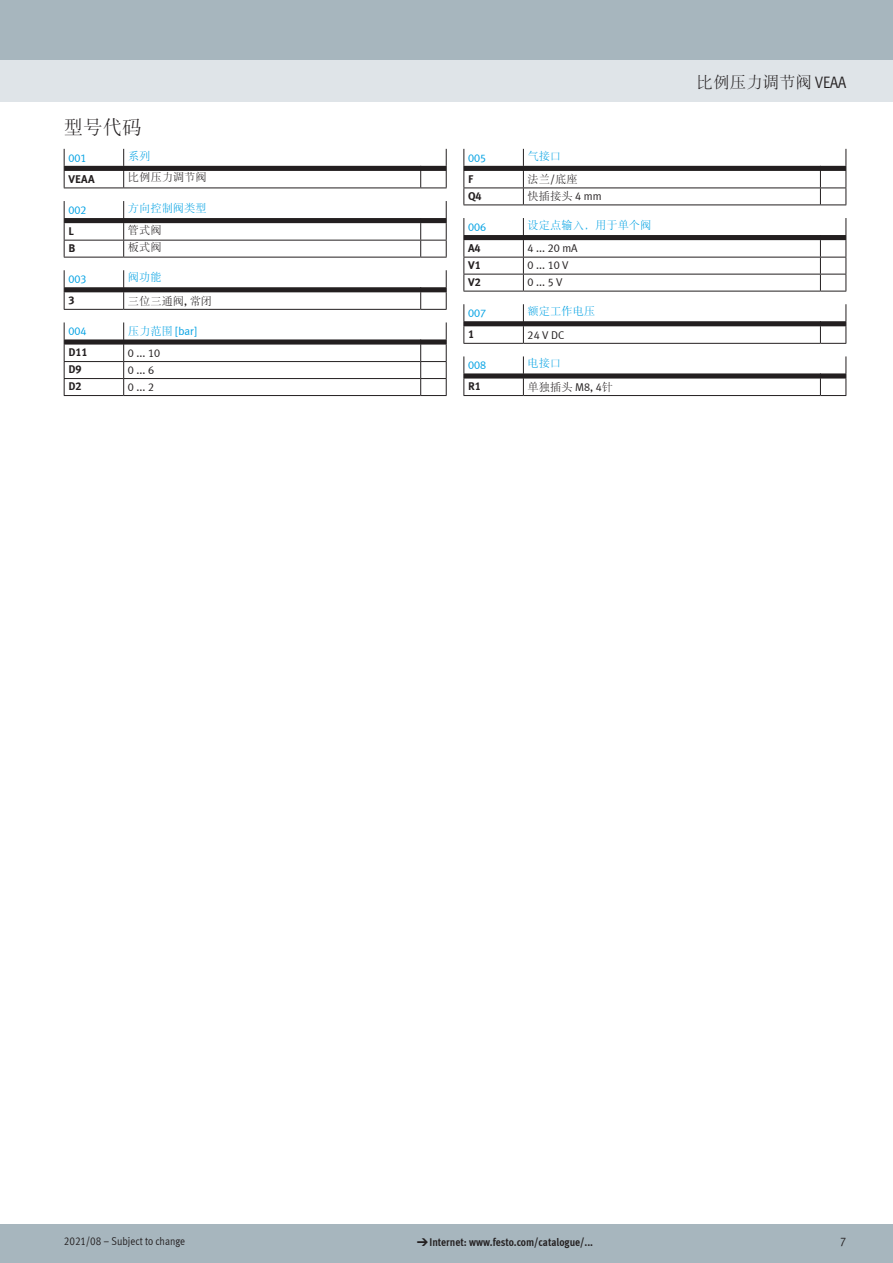
<style>
.page{position:relative;width:893px;height:1263px;background:#fff}
.page>*{position:absolute;margin:0;border:0;box-sizing:border-box;transform-origin:0 0}
.t1{font:19.5px "DF Song GB W3";color:#231f20}
.t2{font:16.5px "DF Song GB W3";color:#231f20}
.t3{font:12.75px "Meta Cond LF";color:#231f20}
.t4{font:11.25px "DF Song GB W3";color:#231f20}
.t5{font:11.25px "Meta Plus LF";color:#231f20}
.t6{font:700 11.25px "Meta Cond LF";color:#231f20}
.t7{font:11.25px "DF Song GB W3";color:#00a1e3}
.t8{font:11.25px "Meta Plus LF";color:#00a1e3}
.t9{font:700 11.25px "Meta Plus LF";color:#231f20}
.t10{font:11.25px "Meta Cond LF";color:#231f20}
.s1{font-family:"Meta Plus LF"}
.s2{font-family:"DF Song GB W3"}
.s3{font-family:"Meta Cond LF"}
.s4{font-family:"Meto Pict 182";font-weight:400}
</style>
<div class="page">
<div style="left:0;top:1225px;width:893px;height:38px;background:#a7b6be"></div>
<div style="left:0;top:60px;width:893px;height:42px;background:#dfe4e8"></div>
<div style="left:0;top:0;width:893px;height:60px;background:#a7b6be"></div>
<svg style="left:64px;top:149px;width:383px;height:40px"></svg>
<svg style="left:64px;top:201px;width:383px;height:57px"></svg>
<svg style="left:64px;top:270px;width:383px;height:40px"></svg>
<svg style="left:64px;top:322px;width:383px;height:74px"></svg>
<svg style="left:463px;top:149px;width:384px;height:57px"></svg>
<svg style="left:463px;top:218px;width:384px;height:74px"></svg>
<svg style="left:463px;top:304px;width:384px;height:40px"></svg>
<svg style="left:463px;top:356px;width:384px;height:40px"></svg>
<h1 class="t1" style="left:64px;top:117px;width:79px">型号代码</h1>
<p class="t8" style="left:68px;top:151px;width:20px">001</p>
<p class="t7" style="left:128px;top:150px;width:24px">系列</p>
<p class="t9" style="left:68px;top:172px;width:28px">VEAA</p>
<p class="t4" style="left:128px;top:171px;width:80px">比例压力调节阀</p>
<p class="t8" style="left:68px;top:203px;width:20px">002</p>
<p class="t7" style="left:128px;top:202px;width:80px">方向控制阀类型</p>
<p class="t9" style="left:68px;top:224px;width:7px">L</p>
<p class="t4" style="left:128px;top:223px;width:35px">管式阀</p>
<p class="t9" style="left:68px;top:241px;width:8px">B</p>
<p class="t4" style="left:128px;top:240px;width:35px">板式阀</p>
<p class="t8" style="left:68px;top:272px;width:20px">003</p>
<p class="t7" style="left:128px;top:271px;width:35px">阀功能</p>
<p class="t9" style="left:68px;top:293px;width:8px">3</p>
<p class="t4" style="left:128px;top:295px;width:86px">三位三通阀<span class="s1">,</span> 常闭</p>
<p class="t8" style="left:68px;top:324px;width:20px">004</p>
<p class="t8" style="left:128px;top:324px;width:70px"><span class="s2">压力范围</span> [bar]</p>
<p class="t9" style="left:68px;top:345px;width:21px">D11</p>
<p class="t5" style="left:128px;top:346px;width:34px">0 ... 10</p>
<p class="t9" style="left:68px;top:362px;width:15px">D9</p>
<p class="t5" style="left:128px;top:363px;width:28px">0 ... 6</p>
<p class="t9" style="left:68px;top:379px;width:15px">D2</p>
<p class="t5" style="left:128px;top:380px;width:28px">0 ... 2</p>
<p class="t8" style="left:468px;top:151px;width:20px">005</p>
<p class="t7" style="left:528px;top:150px;width:35px">气接口</p>
<p class="t9" style="left:468px;top:172px;width:7px">F</p>
<p class="t4" style="left:528px;top:173px;width:52px">法兰<span class="s1">/</span>底座</p>
<p class="t9" style="left:468px;top:189px;width:15px">Q4</p>
<p class="t4" style="left:528px;top:190px;width:75px">快插接头 <span class="s1">4 mm</span></p>
<p class="t8" style="left:468px;top:220px;width:20px">006</p>
<p class="t7" style="left:528px;top:219px;width:125px">设定点输入，用于单个阀</p>
<p class="t9" style="left:468px;top:241px;width:14px">A4</p>
<p class="t5" style="left:528px;top:242px;width:52px">4 ... 20 mA</p>
<p class="t9" style="left:468px;top:258px;width:14px">V1</p>
<p class="t5" style="left:528px;top:259px;width:42px">0 ... 10 V</p>
<p class="t9" style="left:468px;top:275px;width:14px">V2</p>
<p class="t5" style="left:528px;top:276px;width:36px">0 ... 5 V</p>
<p class="t8" style="left:468px;top:306px;width:20px">007</p>
<p class="t7" style="left:528px;top:305px;width:69px">额定工作电压</p>
<p class="t9" style="left:468px;top:327px;width:8px">1</p>
<p class="t5" style="left:528px;top:328px;width:38px">24 V DC</p>
<p class="t8" style="left:468px;top:358px;width:20px">008</p>
<p class="t7" style="left:528px;top:357px;width:35px">电接口</p>
<p class="t9" style="left:468px;top:379px;width:14px">R1</p>
<p class="t4" style="left:528px;top:381px;width:87px">单独插头 <span class="s1">M8, 4</span>针</p>
<h2 class="t2" style="left:696px;top:73px;width:151px">比例压力调节阀 <span class="s3">VEAA</span></h2>
<p class="t10" style="left:64px;top:1234px;width:123px">2021/08 – Subject to change</p>
<p class="t6" style="left:417px;top:1235px;width:178px"><span class="s4">d</span>Internet: www.festo.com/catalogue/...</p>
<p class="t3" style="left:840px;top:1234px;width:8px">7</p>
</div>
